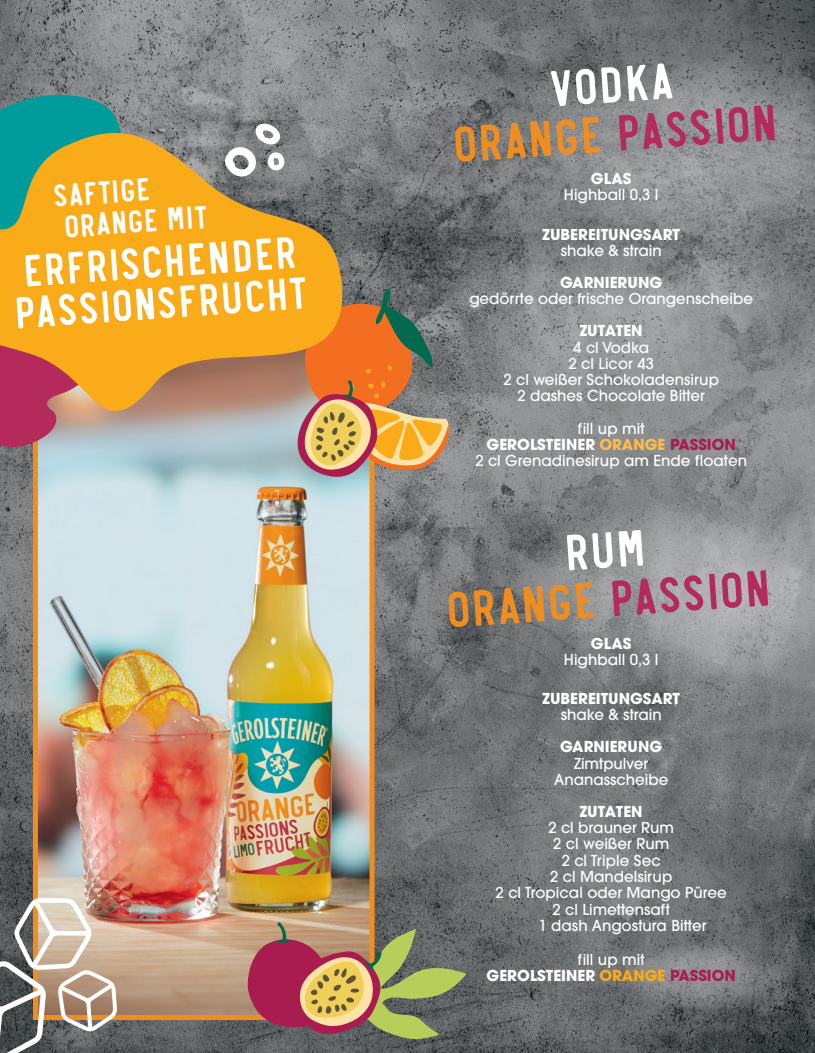
<style>
.page{position:relative;width:815px;height:1053px;background:#fff}
.page>*{position:absolute;margin:0;border:0;box-sizing:border-box;transform-origin:0 0}
.t1{font:700 53.75px/48.8px "Revelstoke";color:#b32a5b;text-align:center}
.t2{font:700 47.5px/41.2px "Revelstoke";color:#fff}
.t3{font:700 33.75px/31.2px "Revelstoke";color:#fff}
.t4{font:500 15px/16.2px "ITC Avant Garde Pro";color:#fff;text-align:center}
.t5{font:700 15px/16.2px "ITC Avant Garde Pro";color:#fff;text-align:center}
.s1{color:#fff}
.s2{color:#f08d20}
.s3{font-weight:700}
.s4{font-weight:700;color:#fdbb4b}
.s5{font-weight:700;color:#a91c4f}
.s6{font-weight:500}
.s7{color:#faab1a}
.s8{color:#a91c4f}
</style>
<div class="page">
<img style="left:0;top:0;width:815px;height:1052px">
<svg style="left:511px;top:58px;width:304px;height:184px;background:#838586"></svg>
<svg style="left:511px;top:495px;width:304px;height:184px;background:#8f9092"></svg>
<img style="left:39px;top:451px;width:330px;height:562px">
<div style="left:33px;top:315px;width:342px;height:704px;border:5px solid #f08d20"></div>
<svg style="left:296px;top:288px;width:156px;height:191px;background:#af855c"></svg>
<svg style="left:247px;top:921px;width:220px;height:119px;background:#9d7a61"></svg>
<svg style="left:222px;top:121px;width:63px;height:2px"></svg>
<svg style="left:0;top:898px;width:117px;height:154px"></svg>
<svg style="left:0;top:88px;width:124px;height:35px;background:#319090"></svg>
<svg style="left:0;top:123px;width:355px;height:328px;background:#cc9a49"></svg>
<svg style="left:624px;top:943px;width:161px;height:67px;background:#7c7e7f"></svg>
<h3 class="t3" style="left:51px;top:180px;width:156px;rotate:-4deg">saftige orange mit</h3>
<h2 class="t2" style="left:8px;top:250px;width:298px;rotate:-4deg">erfrischender passionsfrucht</h2>
<h1 class="t1" style="left:446px;top:71px;width:330px;rotate:-4deg"><span class="s1">Vodka<br></span><span class="s2">ORANGE</span> passion</h1>
<p class="t5" style="left:591px;top:170px;width:42px">GLAS</p>
<p class="t4" style="left:564px;top:187px;width:96px">Highball 0,3 l</p>
<p class="t5" style="left:543px;top:226px;width:139px">ZUBEREITUNGSART</p>
<p class="t4" style="left:561px;top:242px;width:103px">shake &amp; strain</p>
<p class="t5" style="left:560px;top:274px;width:103px">GARNIERUNG</p>
<p class="t4" style="left:469px;top:290px;width:285px">gedörrte oder frische Orangenscheibe</p>
<p class="t5" style="left:580px;top:322px;width:64px">ZUTATEN</p>
<p class="t4" style="left:503px;top:339px;width:217px">4 cl Vodka<br>2 cl Licor 43<br>2 cl weißer Schokoladensirup<br>2 dashes Chocolate Bitter</p>
<p class="t4" style="left:475px;top:420px;width:273px">fill up mit<br><span class="s3">GEROLSTEINER</span> <span class="s4">ORANGE</span> <span class="s5">PASSION<br></span>2 cl Grenadinesirup am Ende floaten</p>
<h1 class="t1" style="left:439px;top:536px;width:330px;rotate:-4deg"><span class="s1">rum<br></span><span class="s2">ORANGE</span> passion</h1>
<p class="t5" style="left:591px;top:634px;width:42px">GLAS</p>
<p class="t4" style="left:564px;top:651px;width:96px">Highball 0,3 l</p>
<p class="t5" style="left:543px;top:690px;width:139px">ZUBEREITUNGSART</p>
<p class="t4" style="left:561px;top:706px;width:103px">shake &amp; strain</p>
<p class="t5" style="left:560px;top:738px;width:103px">GARNIERUNG</p>
<p class="t4" style="left:554px;top:754px;width:116px">Zimtpulver<br>Ananasscheibe</p>
<p class="t5" style="left:580px;top:803px;width:64px">ZUTATEN</p>
<p class="t4" style="left:548px;top:819px;width:127px">2 cl brauner Rum</p>
<p class="t4" style="left:553px;top:835px;width:118px">2 cl weißer Rum</p>
<p class="t4" style="left:562px;top:852px;width:101px">2 cl Triple Sec</p>
<p class="t4" style="left:550px;top:868px;width:124px">2 cl Mandelsirup</p>
<p class="t4" style="left:496px;top:884px;width:233px">2 cl Tropical oder Mango Püree</p>
<p class="t4" style="left:553px;top:900px;width:119px">2 cl Limettensaft</p>
<p class="t4" style="left:539px;top:916px;width:169px">1 dash Angostura Bitter</p>
<p class="t5" style="left:487px;top:950px;width:251px"><span class="s6">fill up mit<br></span>GEROLSTEINER <span class="s7">ORANGE</span> <span class="s8">PASSION</span></p>
</div>
